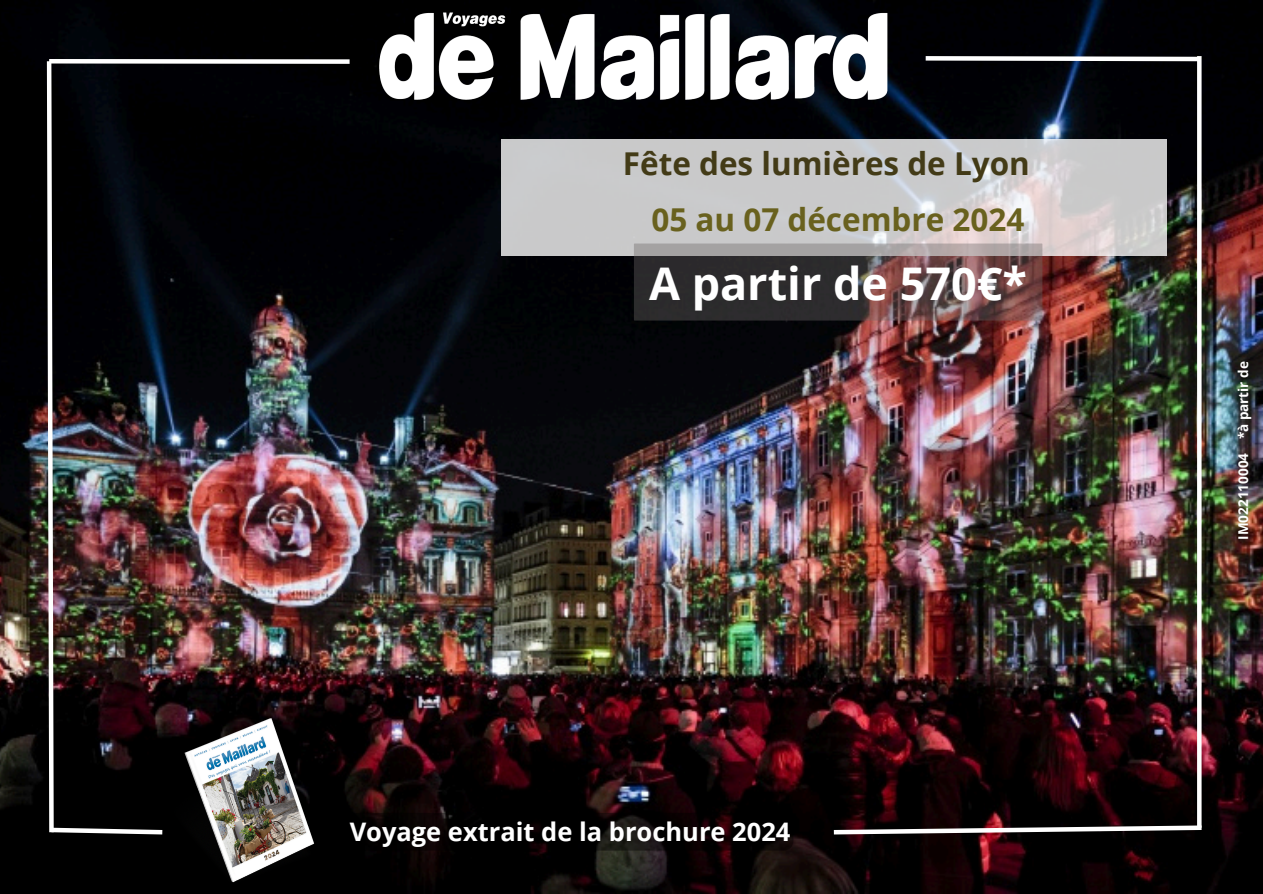
<style>
.page{position:relative;width:1263px;height:894px;background:#fff}
.page>*{position:absolute;margin:0;border:0;box-sizing:border-box;transform-origin:0 0}
.t1{font:700 45px "Open Sans";color:#fff}
.t2{font:700 31.5px "Open Sans";color:#433b17}
.t3{font:700 31.5px "Open Sans";color:#69611e}
.t4{font:700 25.5px "Open Sans";color:#fff}
.t5{font:700 13.5px "Open Sans";letter-spacing:.005em;color:#fff}
</style>
<div class="page">
<img style="left:0;top:0;width:1263px;height:893px">
<div style="left:49px;top:59px;width:301px;height:5px;background:#fff"></div>
<svg style="left:1197px;top:63px;width:4px;height:759px"></svg>
<svg style="left:921px;top:54px;width:283px;height:9px"></svg>
<img style="left:45px;top:57px;width:122px;height:779px">
<svg style="left:829px;top:822px;width:377px;height:14px"></svg>
<svg style="left:502px;top:139px;width:665px;height:116px;background:#cdcccd"></svg>
<img style="left:380px;top:13px;width:507px;height:86px">
<img style="left:147px;top:709px;width:186px;height:184px">
<div style="left:634px;top:243px;width:408px;height:77px;background:#6d6868;opacity:.4"></div>
<svg style="left:347px;top:812px;width:446px;height:38px;background:#070303"></svg>
<h1 class="t2" style="left:623px;top:141px;width:408px">Fête des lumières de Lyon</h1>
<p class="t3" style="left:651px;top:197px;width:374px">05 au 07 décembre 2024</p>
<h2 class="t1" style="left:649px;top:251px;width:379px">A partir de 570€*</h2>
<h4 class="t4" style="left:350px;top:813px;width:442px">Voyage extrait de la brochure 2024</h4>
<p class="t5" style="left:1234px;top:439px;width:79px;rotate:-90deg">*à partir de</p>
<h3 class="t5" style="left:1234px;top:540px;width:88px;rotate:-90deg">IM022110004</h3>
</div>
